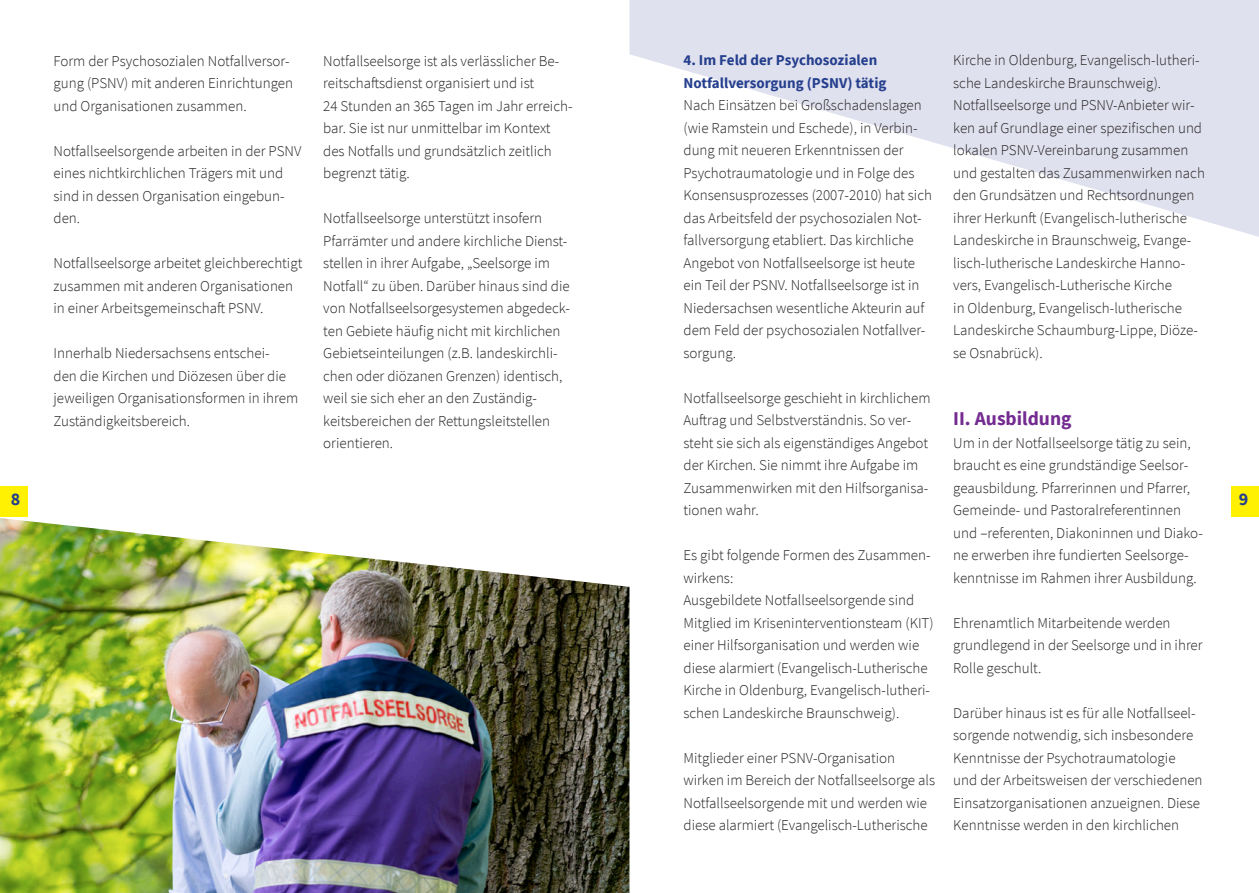
<style>
.page{position:relative;width:1259px;height:893px;background:#fff}
.page>*{position:absolute;margin:0;border:0;box-sizing:border-box;transform-origin:0 0}
.t1{font:700 19.5px "Source Sans Pro";color:#742b91}
.t2{font:700 18px "Source Sans Pro";color:#253f8e}
.t3{font:300 15px/22.5px "Source Sans Pro";color:#231f20}
.t4{font:700 15px/22.5px "Source Sans Pro";color:#253f8e}
</style>
<div class="page">
<img style="left:0;top:518px;width:629px;height:375px">
<div style="left:0;top:486px;width:28px;height:31px;background:#fff101"></div>
<div style="left:1231px;top:486px;width:28px;height:31px;background:#fff101"></div>
<svg style="left:629px;top:0;width:630px;height:237px;fill:#e0e1ee"></svg>
<p class="t4" style="left:683px;top:49px;width:204px">4. Im Feld der Psychosozialen<br>Notfallversorgung (PSNV) tätig</p>
<p class="t3" style="left:683px;top:94px;width:250px">Nach Einsätzen bei Großschadenslagen (wie Ramstein und Eschede), in Verbin&shy;dung mit neueren Erkenntnissen der Psychotraumatologie und in Folge des Konsensusprozesses (2007-2010) hat sich das Arbeitsfeld der psychosozialen Not&shy;fallversorgung etabliert. Das kirchliche Angebot von Notfallseelsorge ist heute ein Teil der PSNV. Notfallseelsorge ist in Niedersachsen wesentliche Akteurin auf dem Feld der psychosozialen Notfallver&shy;sorgung.</p>
<p class="t3" style="left:683px;top:387px;width:248px">Notfallseelsorge geschieht in kirchlichem Auftrag und Selbstverständnis. So ver&shy;steht sie sich als eigenständiges Angebot der Kirchen. Sie nimmt ihre Aufgabe im Zusammenwirken mit den Hilfsorganisa&shy;tionen wahr.</p>
<p class="t3" style="left:683px;top:544px;width:252px">Es gibt folgende Formen des Zusammen&shy;wirkens:<br>Ausgebildete Notfallseelsorgende sind Mitglied im Kriseninterventionsteam (KIT) einer Hilfsorganisation und werden wie diese alarmiert (Evangelisch-Lutherische Kirche in Oldenburg, Evangelisch-lutheri&shy;schen Landeskirche Braunschweig).</p>
<p class="t3" style="left:683px;top:747px;width:253px">Mitglieder einer PSNV-Organisation wirken im Bereich der Notfallseelsorge als Notfallseelsorgende mit und werden wie diese alarmiert (Evangelisch-Lutherische</p>
<p class="t3" style="left:953px;top:49px;width:253px">Kirche in Oldenburg, Evangelisch-lutheri&shy;sche Landeskirche Braunschweig).<br>Notfallseelsorge und PSNV-Anbieter wir&shy;ken auf Grundlage einer spezifischen und lokalen PSNV-Vereinbarung zusammen und gestalten das Zusammenwirken nach den Grundsätzen und Rechtsordnungen ihrer Herkunft (Evangelisch-lutherische Landeskirche in Braunschweig, Evange&shy;lisch-lutherische Landeskirche Hanno&shy;vers, Evangelisch-Lutherische Kirche<br>in Oldenburg, Evangelisch-lutherische Landeskirche Schaumburg-Lippe, Diöze&shy;se Osnabrück).</p>
<p class="t3" style="left:54px;top:50px;width:241px">Form der Psychosozialen Notfallversor&shy;gung (PSNV) mit anderen Einrichtungen und Organisationen zusammen.</p>
<p class="t3" style="left:54px;top:140px;width:249px">Notfallseelsorgende arbeiten in der PSNV eines nichtkirchlichen Trägers mit und sind in dessen Organisation eingebun&shy;den.</p>
<p class="t3" style="left:54px;top:252px;width:250px">Notfallseelsorge arbeitet gleichberechtigt zusammen mit anderen Organisationen in einer Arbeitsgemeinschaft PSNV.</p>
<p class="t3" style="left:54px;top:342px;width:246px">Innerhalb Niedersachsens entschei-<br>den die Kirchen und Diözesen über die jeweiligen Organisationsformen in ihrem Zuständigkeitsbereich.</p>
<p class="t3" style="left:323px;top:50px;width:251px">Notfallseelsorge ist als verlässlicher Be&shy;reitschaftsdienst organisiert und ist<br>24 Stunden an 365 Tagen im Jahr erreich&shy;bar. Sie ist nur unmittelbar im Kontext des Notfalls und grundsätzlich zeitlich begrenzt tätig.</p>
<p class="t3" style="left:323px;top:207px;width:248px">Notfallseelsorge unterstützt insofern Pfarrämter und andere kirchliche Dienst&shy;stellen in ihrer Aufgabe, „Seelsorge im Notfall“ zu üben. Darüber hinaus sind die von Notfallseelsorgesystemen abgedeck&shy;ten Gebiete häufig nicht mit kirchlichen Gebietseinteilungen (z.B. landeskirchli&shy;chen oder diözanen Grenzen) identisch, weil sie sich eher an den Zuständig&shy;keitsbereichen der Rettungsleitstellen orientieren.</p>
<h1 class="t1" style="left:953px;top:406px;width:120px">II. Ausbildung</h1>
<p class="t3" style="left:953px;top:432px;width:251px">Um in der Notfallseelsorge tätig zu sein, braucht es eine grundständige Seelsor&shy;geausbildung. Pfarrerinnen und Pfarrer, Gemeinde- und Pastoralreferentinnen und –referenten, Diakoninnen und Diako&shy;ne erwerben ihre fundierten Seelsorge&shy;kenntnisse im Rahmen ihrer Ausbildung.</p>
<p class="t3" style="left:953px;top:612px;width:251px">Ehrenamtlich Mitarbeitende werden grundlegend in der Seelsorge und in ihrer<br>Rolle geschult.</p>
<p class="t3" style="left:953px;top:702px;width:251px">Darüber hinaus ist es für alle Notfallseel&shy;sorgende notwendig, sich insbesondere Kenntnisse der Psychotraumatologie und der Arbeitsweisen der verschiedenen Einsatzorganisationen anzueignen. Diese Kenntnisse werden in den kirchlichen</p>
<p class="t2" style="left:11px;top:487px;width:11px">8</p>
<p class="t2" style="left:1238px;top:487px;width:11px">9</p>
</div>
